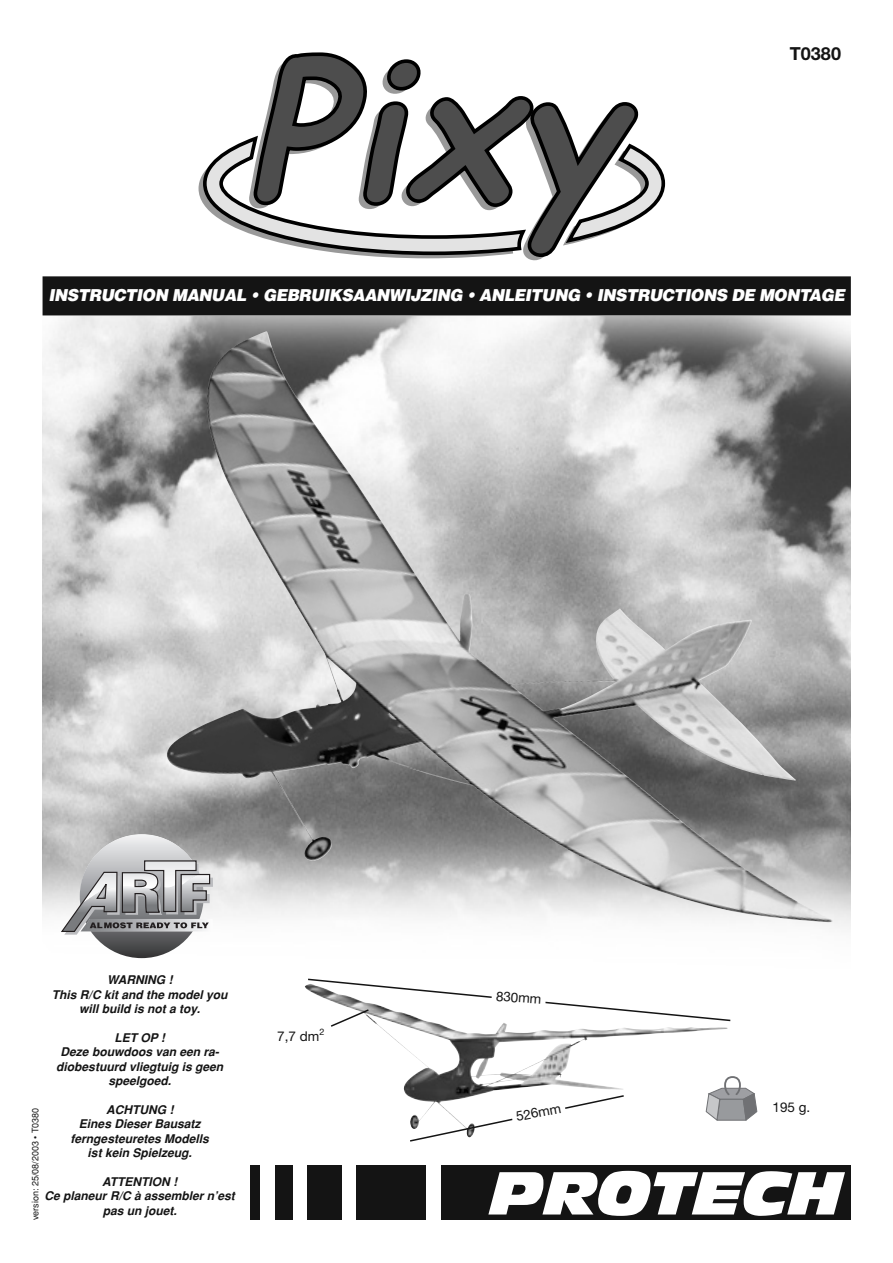
<style>
.page{position:relative;width:893px;height:1263px;background:#fff}
.page>*{position:absolute;margin:0;border:0;box-sizing:border-box;transform-origin:0 0}
.t1{font:700 18px "Helvetica Neue";color:#141414}
.t2{font:italic 900 16.5px "Helvetica";letter-spacing:-.03em;color:#fff;scale:.96 1}
.t3{font:13.5px "Helvetica Neue";color:#141414}
.t4{font:italic 700 12px/14.4px "Helvetica";color:#141414;text-align:center}
.t5{font:9px "Helvetica";color:#141414}
</style>
<div class="page">
<img style="left:43px;top:316px;width:807px;height:643px">
<div style="left:441px;top:1166px;width:409px;height:54px;background:#141414"></div>
<svg style="left:488px;top:1171px;width:356px;height:45px"></svg>
<div style="left:357px;top:1166px;width:69px;height:54px;background:#141414"></div>
<div style="left:307px;top:1166px;width:35px;height:54px;background:#141414"></div>
<div style="left:275px;top:1166px;width:17px;height:54px;background:#141414"></div>
<div style="left:251px;top:1166px;width:9px;height:54px;background:#141414"></div>
<svg style="left:198px;top:52px;width:467px;height:208px"></svg>
<img style="left:164px;top:331px;width:669px;height:591px">
<div style="left:43px;top:277px;width:807px;height:38px;background:#141414"></div>
<div style="left:43px;top:276px;width:807px;height:39px;border:2px solid #141414"></div>
<img style="left:305px;top:985px;width:422px;height:136px">
<svg style="left:80px;top:834px;width:124px;height:124px;background:#9a9b9c"></svg>
<svg style="left:60px;top:860px;width:153px;height:75px;background:#ababad"></svg>
<svg style="left:408px;top:1094px;width:217px;height:48px"></svg>
<div style="left:273px;top:1023px;width:67px;height:25px;background:#fff"></div>
<svg style="left:306px;top:978px;width:425px;height:50px"></svg>
<svg style="left:706px;top:1075px;width:51px;height:45px"></svg>
<h1 class="t1" style="left:790px;top:47px;width:53px">T0380</h1>
<h2 class="t2" style="left:49px;top:289px;width:831px">INSTRUCTION MANUAL • GEBRUIKSAANWIJZING • ANLEITUNG • INSTRUCTIONS DE MONTAGE</h2>
<p class="t4" style="left:52px;top:974px;width:177px">WARNING !<br>This R/C kit and the model you will build is not a toy.</p>
<p class="t4" style="left:56px;top:1032px;width:168px">LET OP !<br>Deze bouwdoos van een ra&shy;diobestuurd vliegtuig is geen speelgoed.</p>
<p class="t4" style="left:71px;top:1104px;width:140px">ACHTUNG !<br>Eines Dieser Bausatz ferngesteuretes Modells ist kein Spielzeug.</p>
<p class="t4" style="left:45px;top:1176px;width:192px">ATTENTION !<br>Ce planeur R/C à assembler n’est pas un jouet.</p>
<p class="t5" style="left:32px;top:1220px;width:114px;rotate:-90deg">version: 25/08/2003 • T0380</p>
<p class="t3" style="left:277px;top:1031px;width:49px">7,7 dm<sup>2</sup></p>
<p class="t3" style="left:496px;top:991px;width:47px;rotate:4deg">830mm</p>
<p class="t3" style="left:515px;top:1112px;width:47px;rotate:-11deg">526mm</p>
<p class="t3" style="left:772px;top:1102px;width:39px">195 g.</p>
</div>
